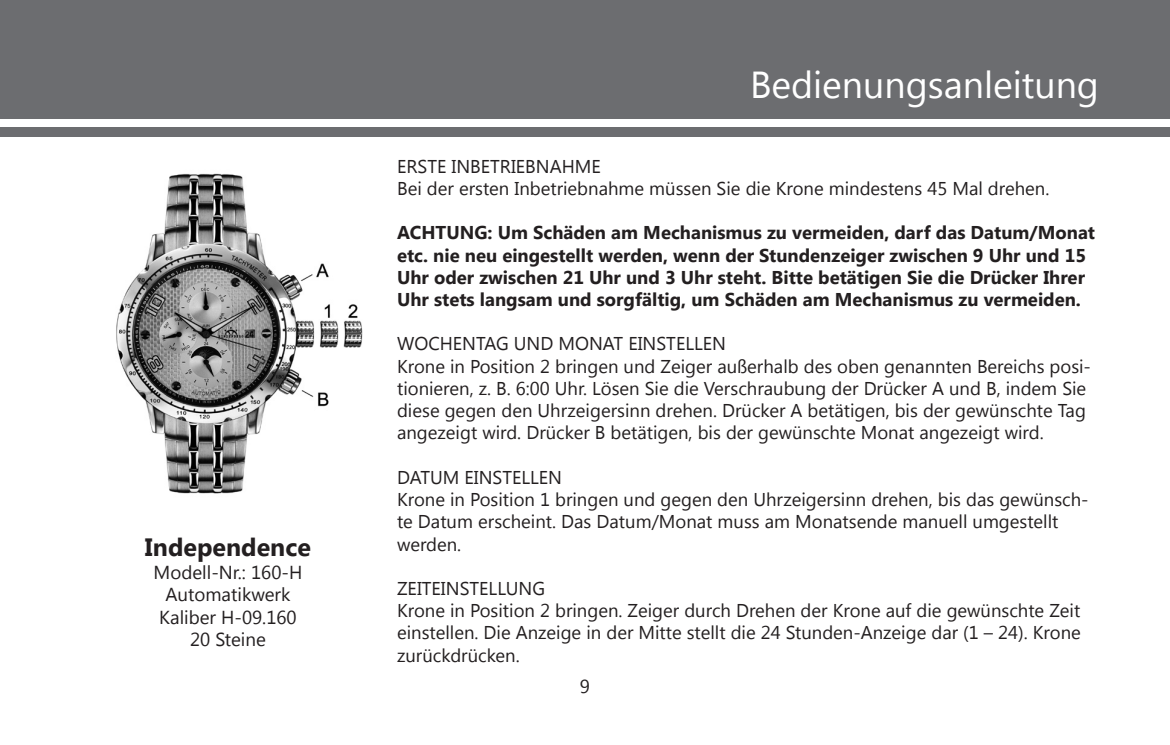
<style>
.page{position:relative;width:1170px;height:745px;background:#fff}
.page>*{position:absolute;margin:0;border:0;box-sizing:border-box;transform-origin:0 0}
.t1{font:37.5px "Segoe UI";color:#fff}
.t2{font:700 25px "Segoe UI";color:#231f20}
.t3{font:18.75px/22.5px "Segoe UI";color:#231f20;text-align:center}
.t4{font:18.5px/22.2px "Segoe UI";color:#231f20}
.t5{font:700 18.5px/22.2px "Segoe UI";color:#231f20}
</style>
<div class="page">
<div style="left:0;top:0;width:1169px;height:119px;background:#6c6d70"></div>
<div style="left:0;top:127px;width:1169px;height:10px;background:#6c6d70"></div>
<img style="left:116px;top:173px;width:247px;height:321px">
<h2 class="t2" style="left:145px;top:529px;width:167px">Independence</h2>
<p class="t3" style="left:154px;top:559px;width:150px">Modell-Nr.: 160-H<br>Automatikwerk<br>Kaliber H-09.160<br>20 Steine</p>
<h1 class="t1" style="left:750px;top:59px;width:350px">Bedienungsanleitung</h1>
<p class="t4" style="left:397px;top:154px;width:653px">ERSTE INBETRIEBNAHME<br>Bei der ersten Inbetriebnahme müssen Sie die Krone mindestens 45 Mal drehen.</p>
<p class="t5" style="left:397px;top:220px;width:699px">ACHTUNG: Um Schäden am Mechanismus zu vermeiden, darf das Datum/Monat etc. nie neu eingestellt werden, wenn der Stundenzeiger zwischen 9 Uhr und 15<br>Uhr oder zwischen 21 Uhr und 3 Uhr steht. Bitte betätigen Sie die Drücker Ihrer Uhr stets langsam und sorgfältig, um Schäden am Mechanismus zu vermeiden.</p>
<p class="t4" style="left:397px;top:332px;width:695px">WOCHENTAG UND MONAT EINSTELLEN<br>Krone in Position 2 bringen und Zeiger außerhalb des oben genannten Bereichs posi&shy;tionieren, z. B. 6:00 Uhr. Lösen Sie die Verschraubung der Drücker A und B, indem Sie diese gegen den Uhrzeigersinn drehen. Drücker A betätigen, bis der gewünschte Tag angezeigt wird. Drücker B betätigen, bis der gewünschte Monat angezeigt wird.</p>
<p class="t4" style="left:397px;top:465px;width:693px">DATUM EINSTELLEN<br>Krone in Position 1 bringen und gegen den Uhrzeigersinn drehen, bis das gewünsch&shy;te Datum erscheint. Das Datum/Monat muss am Monatsende manuell umgestellt werden.</p>
<p class="t4" style="left:397px;top:576px;width:685px">ZEITEINSTELLUNG<br>Krone in Position 2 bringen. Zeiger durch Drehen der Krone auf die gewünschte Zeit einstellen. Die Anzeige in der Mitte stellt die 24 Stunden-Anzeige dar (1 – 24). Krone zurückdrücken.</p>
<p class="t3" style="left:580px;top:673px;width:12px">9</p>
</div>
